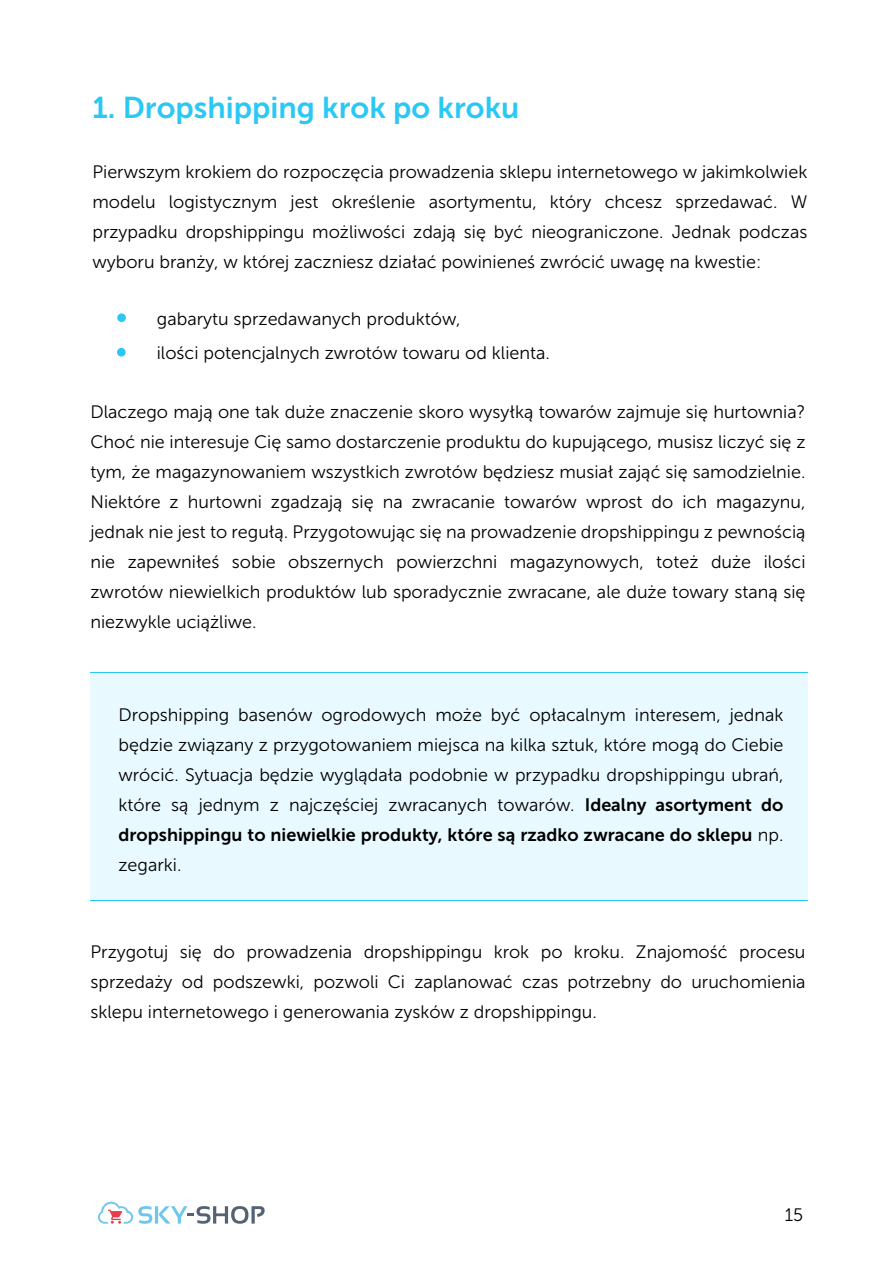
<style>
.page{position:relative;width:893px;height:1263px;background:#fff}
.page>*{position:absolute;margin:0;border:0;box-sizing:border-box;transform-origin:0 0}
.t1{font:30px "Museo Sans 700";color:#2ac8f5}
.t2{font:18px/30px "Museo Sans 300";color:#000;text-align:justify}
.t3{font:18px "Museo Sans 700";color:#000}
.s1{font-family:"Museo Sans 700"}
.s2{font-family:"Museo Sans 300"}
</style>
<div class="page">
<svg style="left:98px;top:1202px;width:167px;height:22px"></svg>
<div style="left:117px;top:313px;width:9px;height:9px;background:#2ac8f5;border-radius:50%"></div>
<div style="left:117px;top:348px;width:9px;height:9px;background:#2ac8f5;border-radius:50%"></div>
<div style="left:90px;top:673px;width:717px;height:226px;background:#e8faff"></div>
<h1 class="t1" style="left:92px;top:91px;width:428px">1. Dropshipping krok po kroku</h1>
<p class="t2" style="left:92px;top:157px;width:717px">Pierwszym krokiem do rozpoczęcia prowadzenia sklepu internetowego w jakimkolwiek modelu logistycznym jest określenie asortymentu, który chcesz sprzedawać. W przypadku dropshippingu możliwości zdają się być nieograniczone. Jednak podczas wyboru branży, w której zaczniesz działać powinieneś zwrócić uwagę na kwestie:</p>
<p class="t2" style="left:157px;top:301px;width:395px;line-height:34.5px">gabarytu sprzedawanych produktów,<br>ilości potencjalnych zwrotów towaru od klienta.</p>
<p class="t2" style="left:90px;top:397px;width:717px">Dlaczego mają one tak duże znaczenie skoro wysyłką towarów zajmuje się hurtownia?<br>Choć nie interesuje Cię samo dostarczenie produktu do kupującego, musisz liczyć się z tym, że magazynowaniem wszystkich zwrotów będziesz musiał zająć się samodzielnie.<br>Niektóre z hurtowni zgadzają się na zwracanie towarów wprost do ich magazynu, jednak nie jest to regułą. Przygotowując się na prowadzenie dropshippingu z pewnością nie zapewniłeś sobie obszernych powierzchni magazynowych, toteż duże ilości zwrotów niewielkich produktów lub sporadycznie zwracane, ale duże towary staną się niezwykle uciążliwe.</p>
<p class="t2" style="left:119px;top:700px;width:666px">Dropshipping basenów ogrodowych może być opłacalnym interesem, jednak będzie związany z przygotowaniem miejsca na kilka sztuk, które mogą do Ciebie wrócić. Sytuacja będzie wyglądała podobnie w przypadku dropshippingu ubrań, które są jednym z najczęściej zwracanych towarów. <span class="s1">Idealny asortyment do</span></p>
<p class="t3" style="left:119px;top:825px;width:666px">dropshippingu to niewielkie produkty, które są rzadko zwracane do sklepu <span class="s2">np.</span></p>
<p class="t2" style="left:119px;top:850px;width:64px">zegarki.</p>
<p class="t2" style="left:91px;top:937px;width:716px">Przygotuj się do prowadzenia dropshippingu krok po kroku. Znajomość procesu sprzedaży od podszewki, pozwoli Ci zaplanować czas potrzebny do uruchomienia sklepu internetowego i generowania zysków z dropshippingu.</p>
<p class="t2" style="left:785px;top:1200px;width:20px">15</p>
</div>
